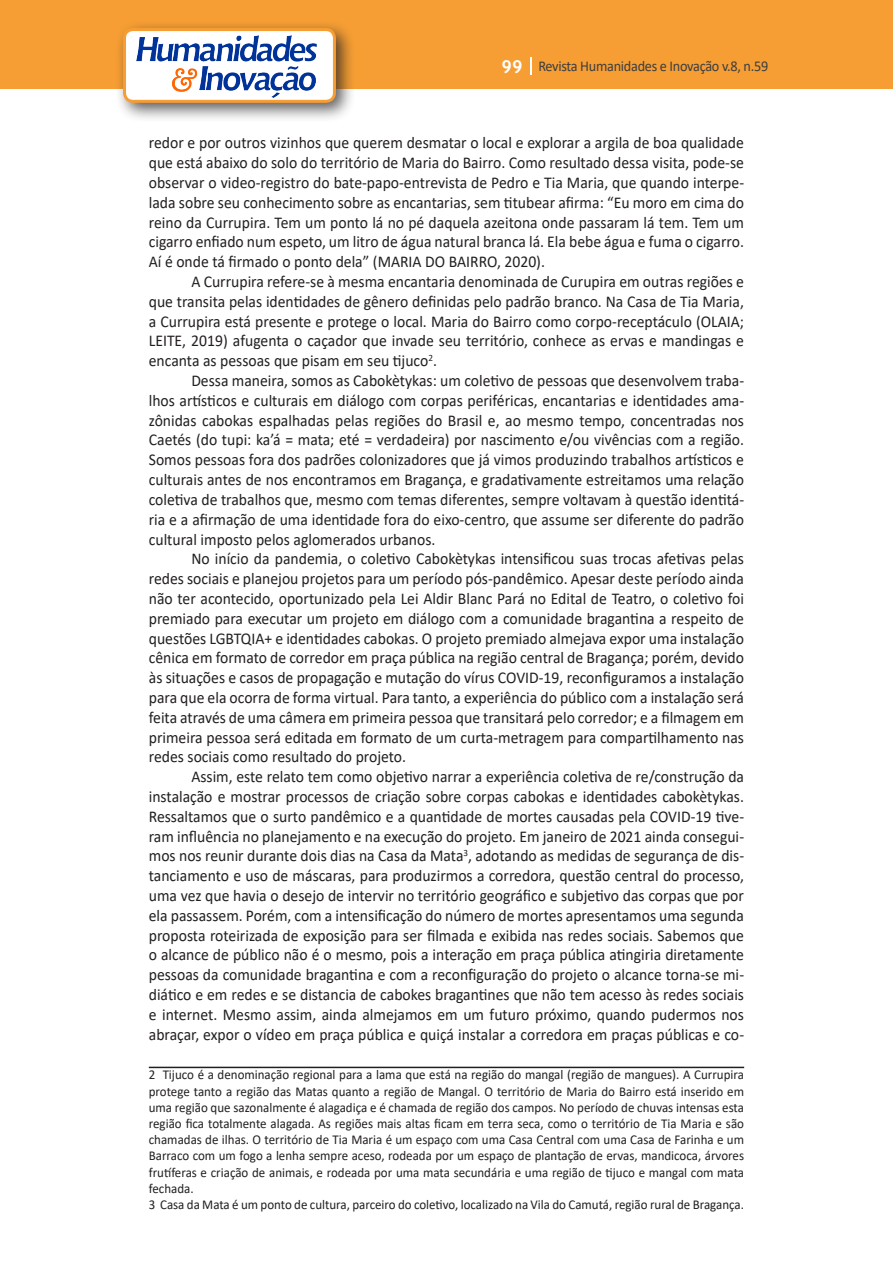
<style>
.page{position:relative;width:893px;height:1263px;background:#fff}
.page>*{position:absolute;margin:0;border:0;box-sizing:border-box;transform-origin:0 0}
.Texto{font:16.5px/19.8px "Calibri";color:#231f20;text-align:justify;scale:.95 1}
.t1{font:15px "Calibri";letter-spacing:-.02em;color:#3e3e3f;scale:.95 1}
.Rodapé{font:13.5px/16.2px "Calibri";color:#231f20;text-align:justify;scale:.96 1}
.s1{font-family:"Trebuchet MS";font-weight:700;font-size:18px;color:#fff}
</style>
<div class="page">
<div style="left:0;top:0;width:893px;height:88px;background:#f69e34"></div>
<svg style="left:530px;top:57px;width:2px;height:18px"></svg>
<div style="left:115px;top:20px;width:241px;height:103px;background:#231f20;opacity:.75"></div>
<div style="left:125px;top:30px;width:209px;height:71px;background:#fff;border-radius:9px"></div>
<div style="left:123px;top:28px;width:213px;height:75px;border:3px solid #f69e34;border-radius:9px"></div>
<img style="left:136px;top:36px;width:181px;height:61px">
<hr style="left:149px;top:1067px;width:595px;height:1px;background:#231f20">
<p class="t1" style="left:501px;top:56px;width:282px"><span class="s1">99</span> Revista Humanidades e Inovação v.8, n.59</p>
<p class="Texto" style="left:149px;top:133px;width:628px">redor e por outros vizinhos que querem desmatar o local e explorar a argila de boa qualidade que está abaixo do solo do território de Maria do Bairro. Como resultado dessa visita, pode-se observar o video-registro do bate-papo-entrevista de Pedro e Tia Maria, que quando interpe&shy;lada sobre seu conhecimento sobre as encantarias, sem titubear afirma: “Eu moro em cima do reino da Currupira. Tem um ponto lá no pé daquela azeitona onde passaram lá tem. Tem um cigarro enfiado num espeto, um litro de água natural branca lá. Ela bebe água e fuma o cigarro.<br>Aí é onde tá firmado o ponto dela” (MARIA DO BAIRRO, 2020).</p>
<p class="Texto" style="left:149px;top:271px;width:628px;text-indent:43px">A Currupira refere-se à mesma encantaria denominada de Curupira em outras regiões e que transita pelas identidades de gênero definidas pelo padrão branco. Na Casa de Tia Maria, a Currupira está presente e protege o local. Maria do Bairro como corpo-receptáculo (OLAIA; LEITE, 2019) afugenta o caçador que invade seu território, conhece as ervas e mandingas e encanta as pessoas que pisam em seu tijuco<sup>2</sup>.</p>
<p class="Texto" style="left:149px;top:370px;width:628px;text-indent:43px">Dessa maneira, somos as Cabokètykas: um coletivo de pessoas que desenvolvem traba&shy;lhos artísticos e culturais em diálogo com corpas periféricas, encantarias e identidades ama&shy;zônidas cabokas espalhadas pelas regiões do Brasil e, ao mesmo tempo, concentradas nos Caetés (do tupi: ka’á = mata; eté = verdadeira) por nascimento e/ou vivências com a região.<br>Somos pessoas fora dos padrões colonizadores que já vimos produzindo trabalhos artísticos e culturais antes de nos encontramos em Bragança, e gradativamente estreitamos uma relação coletiva de trabalhos que, mesmo com temas diferentes, sempre voltavam à questão identitá&shy;ria e a afirmação de uma identidade fora do eixo-centro, que assume ser diferente do padrão cultural imposto pelos aglomerados urbanos.</p>
<p class="Texto" style="left:149px;top:548px;width:628px;text-indent:43px">No início da pandemia, o coletivo Cabokètykas intensificou suas trocas afetivas pelas redes sociais e planejou projetos para um período pós-pandêmico. Apesar deste período ainda não ter acontecido, oportunizado pela Lei Aldir Blanc Pará no Edital de Teatro, o coletivo foi premiado para executar um projeto em diálogo com a comunidade bragantina a respeito de questões LGBTQIA+ e identidades cabokas. O projeto premiado almejava expor uma instalação cênica em formato de corredor em praça pública na região central de Bragança; porém, devido às situações e casos de propagação e mutação do vírus COVID-19, reconfiguramos a instalação para que ela ocorra de forma virtual. Para tanto, a experiência do público com a instalação será feita através de uma câmera em primeira pessoa que transitará pelo corredor; e a filmagem em primeira pessoa será editada em formato de um curta-metragem para compartilhamento nas redes sociais como resultado do projeto.</p>
<p class="Texto" style="left:149px;top:766px;width:628px;text-indent:43px">Assim, este relato tem como objetivo narrar a experiência coletiva de re/construção da instalação e mostrar processos de criação sobre corpas cabokas e identidades cabokètykas.<br>Ressaltamos que o surto pandêmico e a quantidade de mortes causadas pela COVID-19 tive&shy;ram influência no planejamento e na execução do projeto. Em janeiro de 2021 ainda consegui&shy;mos nos reunir durante dois dias na Casa da Mata<sup>3</sup>, adotando as medidas de segurança de dis&shy;tanciamento e uso de máscaras, para produzirmos a corredora, questão central do processo, uma vez que havia o desejo de intervir no território geográfico e subjetivo das corpas que por ela passassem. Porém, com a intensificação do número de mortes apresentamos uma segunda proposta roteirizada de exposição para ser filmada e exibida nas redes sociais. Sabemos que o alcance de público não é o mesmo, pois a interação em praça pública atingiria diretamente pessoas da comunidade bragantina e com a reconfiguração do projeto o alcance torna-se mi&shy;diático e em redes e se distancia de cabokes bragantines que não tem acesso às redes sociais e internet. Mesmo assim, ainda almejamos em um futuro próximo, quando pudermos nos abraçar, expor o vídeo em praça pública e quiçá instalar a corredora em praças públicas e co-</p>
<p class="Rodapé" style="left:149px;top:1066px;width:622px">2 Tijuco é a denominação regional para a lama que está na região do mangal (região de mangues). A Currupira protege tanto a região das Matas quanto a região de Mangal. O território de Maria do Bairro está inserido em uma região que sazonalmente é alagadiça e é chamada de região dos campos. No período de chuvas intensas esta região fica totalmente alagada. As regiões mais altas ficam em terra seca, como o território de Tia Maria e são chamadas de ilhas. O território de Tia Maria é um espaço com uma Casa Central com uma Casa de Farinha e um Barraco com um fogo a lenha sempre aceso, rodeada por um espaço de plantação de ervas, mandicoca, árvores frutíferas e criação de animais, e rodeada por uma mata secundária e uma região de tijuco e mangal com mata fechada.</p>
<p class="Rodapé" style="left:149px;top:1196px;width:621px">3 Casa da Mata é um ponto de cultura, parceiro do coletivo, localizado na Vila do Camutá, região rural de Bragança.</p>
</div>
